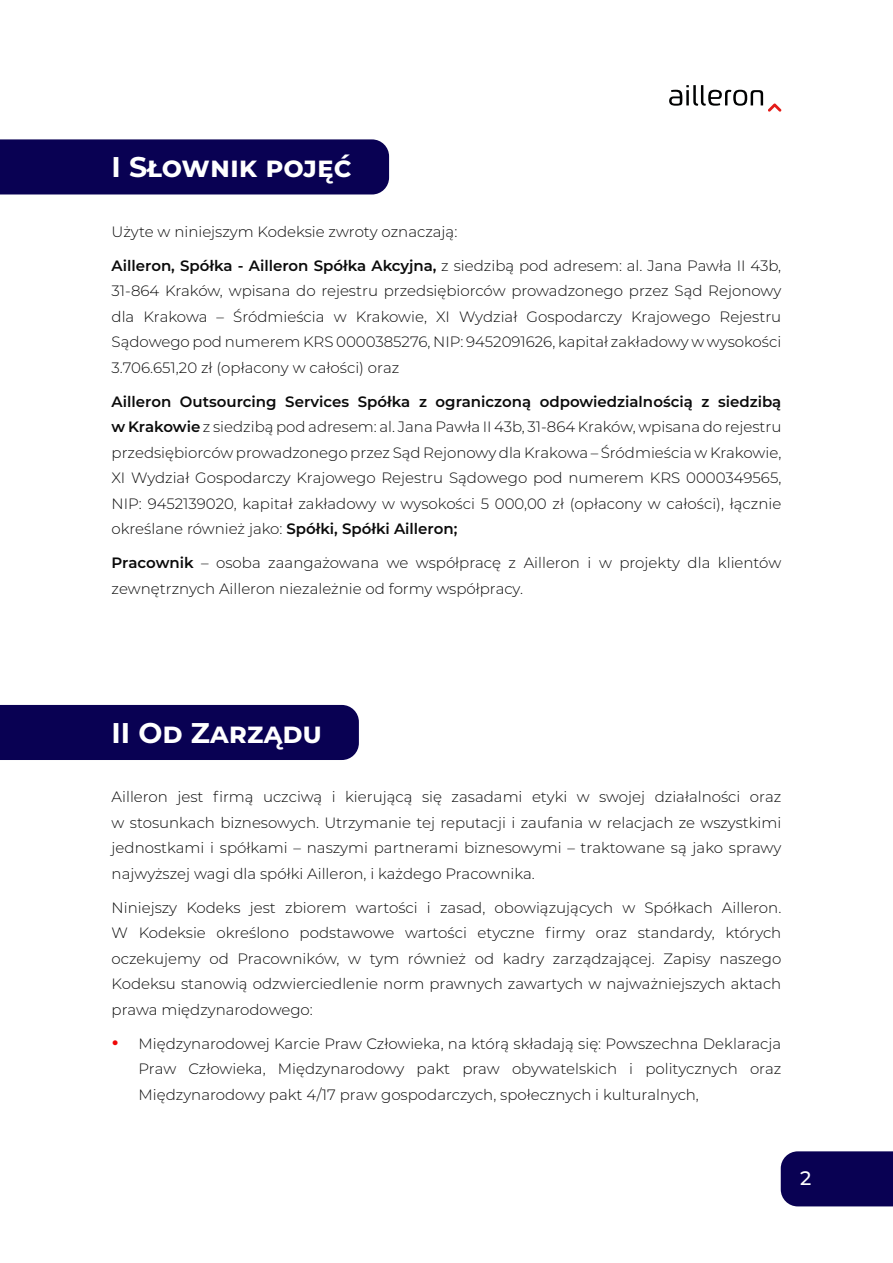
<style>
.page{position:relative;width:893px;height:1263px;background:#fff}
.page>*{position:absolute;margin:0;border:0;box-sizing:border-box;transform-origin:0 0}
.t1{font:700 28.5px "Montserrat";color:#fff}
.t2{font:500 19.5px "Montserrat";color:#fff}
.t3{font:300 15px/25.5px "Montserrat";color:#0a0a0a;text-align:justify}
.s1{font-weight:600}
.s2{font-weight:600;font-size:22.5px;color:#ef0606}
</style>
<div class="page">
<svg style="left:669px;top:85px;width:112px;height:27px"></svg>
<div style="left:781px;top:1151px;width:112px;height:55px;background:#090153"></div>
<div style="left:0;top:139px;width:389px;height:55px;background:#090153"></div>
<div style="left:0;top:705px;width:359px;height:55px;background:#090153"></div>
<h1 class="t1" style="left:112px;top:146px;width:241px">I Słownik pojęć</h1>
<p class="t3" style="left:112px;top:218px;width:347px">Użyte w niniejszym Kodeksie zwroty oznaczają:</p>
<p class="t3" style="left:112px;top:252px;width:671px"><span class="s1">Ailleron, Spółka - Ailleron Spółka Akcyjna,</span> z siedzibą pod adresem: al. Jana Pawła II 43b, 31-864 Kraków, wpisana do rejestru przedsiębiorców prowadzonego przez Sąd Rejonowy dla Krakowa – Śródmieścia w Krakowie, XI Wydział Gospodarczy Krajowego Rejestru Sądowego pod numerem KRS 0000385276, NIP: 9452091626, kapitał zakładowy w wysokości 3.706.651,20 zł (opłacony w całości) oraz</p>
<p class="t3" style="left:112px;top:388px;width:671px"><span class="s1">Ailleron Outsourcing Services Spółka z ograniczoną odpowiedzialnością z siedzibą w Krakowie</span> z siedzibą pod adresem: al. Jana Pawła II 43b, 31-864 Kraków, wpisana do rejestru przedsiębiorców prowadzonego przez Sąd Rejonowy dla Krakowa – Śródmieścia w Krakowie, XI Wydział Gospodarczy Krajowego Rejestru Sądowego pod numerem KRS 0000349565, NIP: 9452139020, kapitał zakładowy w wysokości 5 000,00 zł (opłacony w całości), łącznie określane również jako: <span class="s1">Spółki, Spółki Ailleron;</span></p>
<p class="t3" style="left:112px;top:550px;width:671px"><span class="s1">Pracownik</span> – osoba zaangażowana we współpracę z Ailleron i w projekty dla klientów zewnętrznych Ailleron niezależnie od formy współpracy.</p>
<h1 class="t1" style="left:112px;top:712px;width:212px">II Od Zarządu</h1>
<p class="t3" style="left:112px;top:784px;width:671px">Ailleron jest firmą uczciwą i kierującą się zasadami etyki w swojej działalności oraz w stosunkach biznesowych. Utrzymanie tej reputacji i zaufania w relacjach ze wszystkimi jednostkami i spółkami – naszymi partnerami biznesowymi – traktowane są jako sprawy najwyższej wagi dla spółki Ailleron, i każdego Pracownika.</p>
<p class="t3" style="left:112px;top:894px;width:671px">Niniejszy Kodeks jest zbiorem wartości i zasad, obowiązujących w Spółkach Ailleron.<br>W Kodeksie określono podstawowe wartości etyczne firmy oraz standardy, których oczekujemy od Pracowników, w tym również od kadry zarządzającej. Zapisy naszego Kodeksu stanowią odzwierciedlenie norm prawnych zawartych w najważniejszych aktach prawa międzynarodowego:</p>
<p class="t3" style="left:139px;top:1030px;width:644px;text-indent:-27px"><span class="s2">•</span> Międzynarodowej Karcie Praw Człowieka, na którą składają się: Powszechna Deklaracja Praw Człowieka, Międzynarodowy pakt praw obywatelskich i politycznych oraz Międzynarodowy pakt 4/17 praw gospodarczych, społecznych i kulturalnych,</p>
<h2 class="t2" style="left:800px;top:1165px;width:13px">2</h2>
</div>
